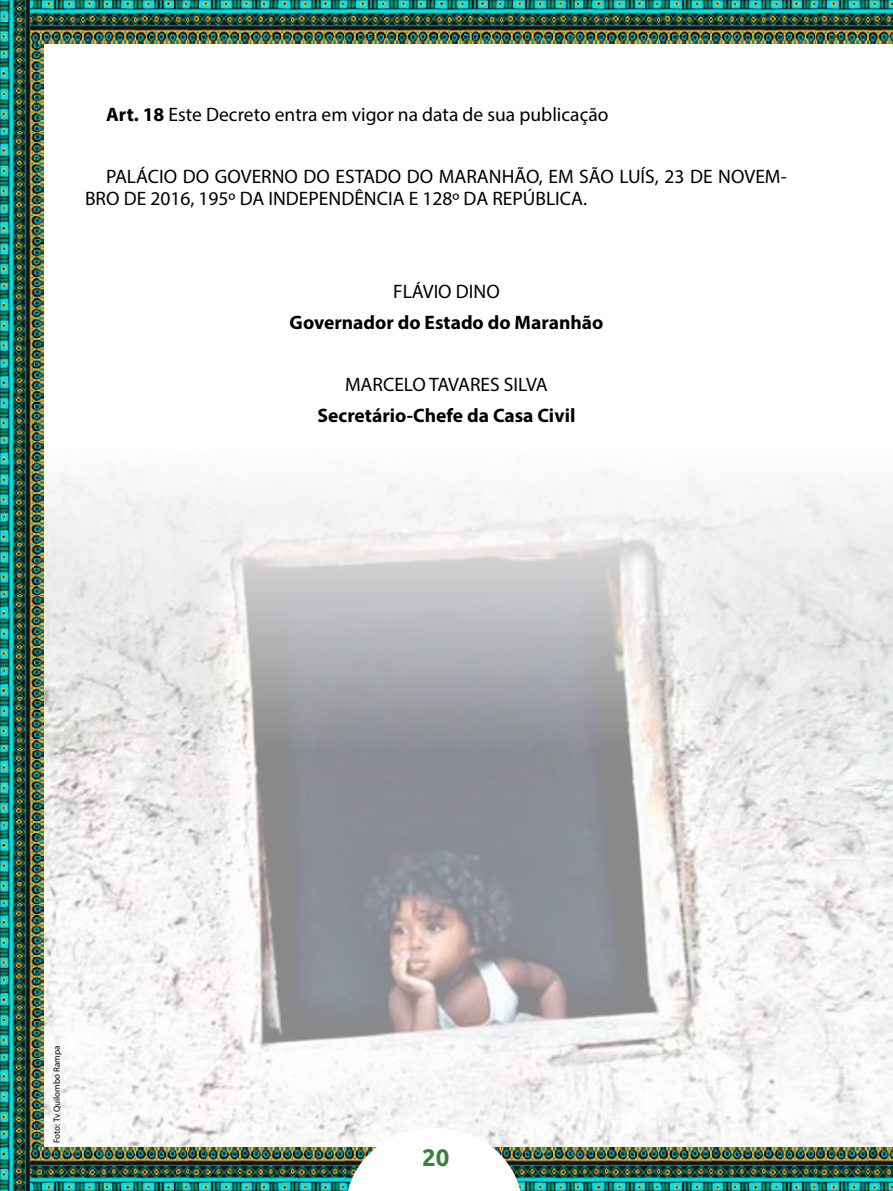
<style>
.page{position:relative;width:893px;height:1191px;background:#fff}
.page>*{position:absolute;margin:0;border:0;box-sizing:border-box;transform-origin:0 0}
.t1{font:700 24px "Ubuntu";color:#378234}
.t2{font:19.5px/22.4px "Myriad Pro";color:#000}
.t3{font:700 19.5px "Myriad Pro";color:#000}
.t4{font:9px "Myriad Pro";color:#000}
.s1{font-weight:700}
</style>
<div class="page">
<img style="left:43px;top:368px;width:850px;height:779px">
<img style="left:0;top:0;width:43px;height:1191px">
<img style="left:30px;top:0;width:863px;height:43px">
<img style="left:30px;top:1147px;width:863px;height:44px">
<svg style="left:345px;top:1128px;width:178px;height:63px"></svg>
<p class="t2" style="left:106px;top:103px;width:504px"><span class="s1">Art. 18</span> Este Decreto entra em vigor na data de sua publicação</p>
<p class="t2" style="left:85px;top:165px;width:703px;text-indent:21px">PALÁCIO DO GOVERNO DO ESTADO DO MARANHÃO, EM SÃO LUÍS, 23 DE NOVEM-<br>BRO DE 2016, 195º DA INDEPENDÊNCIA E 128º DA REPÚBLICA.</p>
<p class="t2" style="left:393px;top:280px;width:108px">FLÁVIO DINO</p>
<p class="t3" style="left:290px;top:310px;width:315px">Governador do Estado do Maranhão</p>
<p class="t2" style="left:345px;top:373px;width:204px">MARCELO TAVARES SILVA</p>
<p class="t3" style="left:318px;top:402px;width:259px">Secretário-Chefe da Casa Civil</p>
<p class="t4" style="left:51px;top:1142px;width:98px;rotate:-90deg">Foto: Tv Quilombo Rampa</p>
<p class="t1" style="left:422px;top:1143px;width:29px">20</p>
</div>
